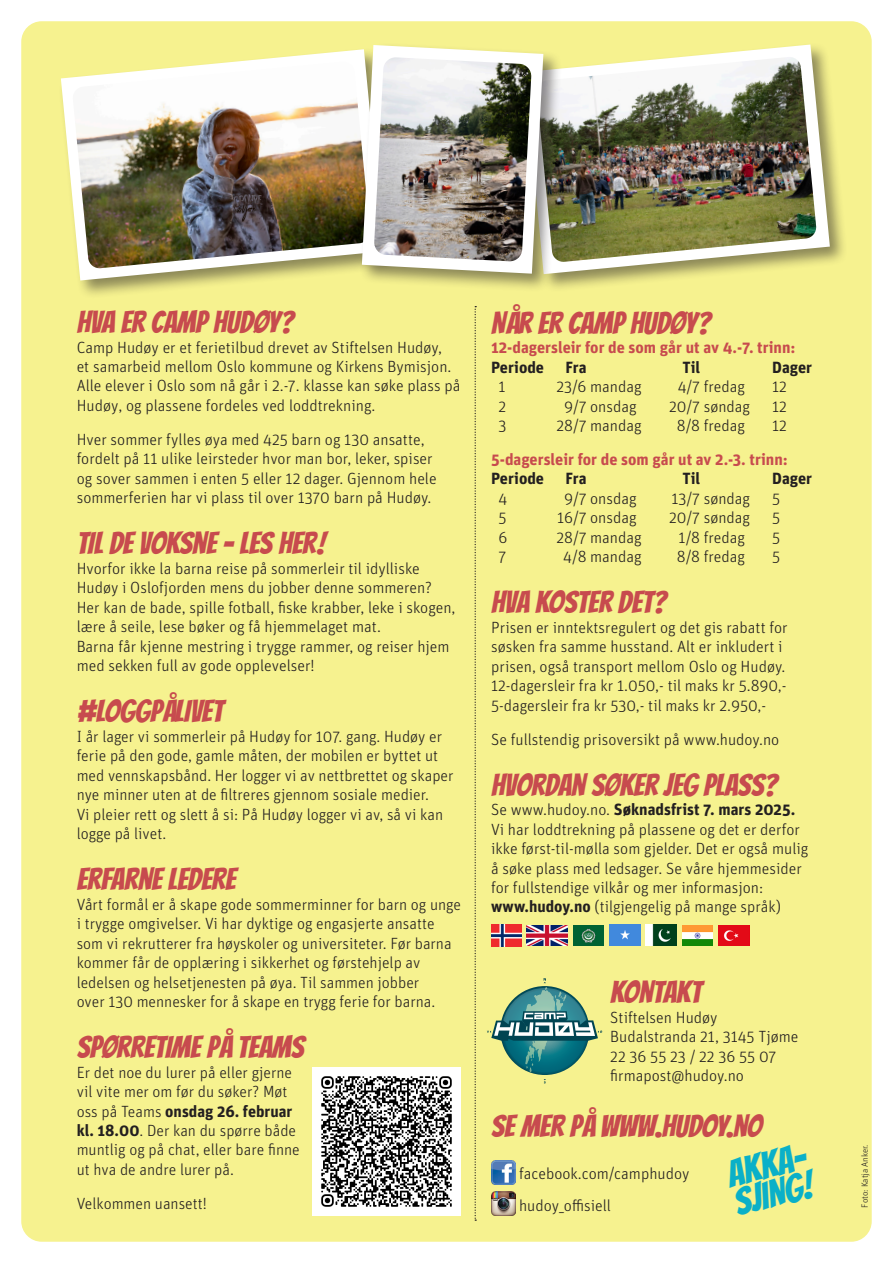
<style>
.page{position:relative;width:893px;height:1263px;background:#fff}
.page>*{position:absolute;margin:0;border:0;box-sizing:border-box;transform-origin:0 0}
.t1{font:37.5px "Bangers";color:#0ab0c8}
.t2{font:30.6px "Bangers";color:#c74b4e}
.t3{font:300 16.2px/19.5px "Unit OT";color:#231f20}
.t4{font:700 16.2px "Unit OT";color:#231f20}
.t5{font:700 16.2px "Unit OT";color:#c74b4e}
.t6{font:300 9px "Unit OT";color:#231f20}
.s1{font-weight:300}
.s2{font-weight:700}
</style>
<div class="page">
<div style="left:21px;top:21px;width:851px;height:1221px;background:#f6f28f;border-radius:20px"></div>
<img style="left:491px;top:1160px;width:24px;height:24px">
<img style="left:491px;top:1191px;width:24px;height:24px">
<svg style="left:475px;top:306px;width:1px;height:915px"></svg>
<div style="left:59px;top:47px;width:343px;height:252px;background:#231f20;opacity:.5"></div>
<svg style="left:61px;top:49px;width:298px;height:231px"></svg>
<img style="left:72px;top:62px;width:287px;height:207px">
<div style="left:522px;top:42px;width:327px;height:251px;background:#231f20;opacity:.5"></div>
<svg style="left:562px;top:45px;width:268px;height:229px"></svg>
<img style="left:562px;top:57px;width:255px;height:205px">
<div style="left:359px;top:42px;width:203px;height:251px;background:#231f20;opacity:.5"></div>
<svg style="left:362px;top:45px;width:181px;height:229px;background:#e2e1cc"></svg>
<img style="left:374px;top:57px;width:158px;height:205px">
<svg style="left:487px;top:978px;width:115px;height:94px"></svg>
<img style="left:492px;top:925px;width:29px;height:21px">
<img style="left:527px;top:925px;width:40px;height:20px">
<img style="left:646px;top:925px;width:31px;height:20px">
<img style="left:682px;top:925px;width:31px;height:20px">
<img style="left:719px;top:925px;width:30px;height:21px">
<img style="left:312px;top:1067px;width:148px;height:149px">
<img style="left:573px;top:925px;width:31px;height:20px">
<img style="left:610px;top:925px;width:30px;height:20px">
<p class="t2" style="left:77px;top:299px;width:218px">HVA ER CAMP HUDØY?</p>
<p class="t3" style="left:77px;top:337px;width:385px">Camp Hudøy er et ferietilbud drevet av Stiftelsen Hudøy,<br>et samarbeid mellom Oslo kommune og Kirkens Bymisjon.<br>Alle elever i Oslo som nå går i 2.-7. klasse kan søke plass på Hudøy, og plassene fordeles ved loddtrekning.</p>
<p class="t3" style="left:77px;top:430px;width:361px">Hver sommer fylles øya med 425 barn og 130 ansatte, fordelt på 11 ulike leirsteder hvor man bor, leker, spiser og sover sammen i enten 5 eller 12 dager. Gjennom hele sommerferien har vi plass til over 1370 barn på Hudøy.</p>
<p class="t2" style="left:77px;top:520px;width:250px">TIL DE VOKSNE - LES HER!</p>
<p class="t3" style="left:77px;top:559px;width:357px">Hvorfor ikke la barna reise på sommerleir til idylliske<br>Hudøy i Oslofjorden mens du jobber denne sommeren?</p>
<p class="t3" style="left:77px;top:598px;width:380px">Her kan de bade, spille fotball, fiske krabber, leke i skogen, lære å seile, lese bøker og få hjemmelaget mat.</p>
<p class="t3" style="left:77px;top:636px;width:374px">Barna får kjenne mestring i trygge rammer, og reiser hjem med sekken full av gode opplevelser!</p>
<p class="t2" style="left:77px;top:688px;width:148px">#LOGGPÅLIVET</p>
<p class="t3" style="left:77px;top:727px;width:378px">I år lager vi sommerleir på Hudøy for 107. gang. Hudøy er ferie på den gode, gamle måten, der mobilen er byttet ut med vennskapsbånd. Her logger vi av nettbrettet og skaper nye minner uten at de filtreres gjennom sosiale medier.<br>Vi pleier rett og slett å si: På Hudøy logger vi av, så vi kan logge på livet.</p>
<p class="t2" style="left:77px;top:856px;width:160px">ERFARNE LEDERE</p>
<p class="t3" style="left:77px;top:894px;width:386px">Vårt formål er å skape gode sommerminner for barn og unge i trygge omgivelser. Vi har dyktige og engasjerte ansatte som vi rekrutterer fra høyskoler og universiteter. Før barna kommer får de opplæring i sikkerhet og førstehjelp av</p>
<p class="t3" style="left:77px;top:972px;width:344px">ledelsen og helsetjenesten på øya. Til sammen jobber</p>
<p class="t3" style="left:77px;top:992px;width:360px">over 130 mennesker for å skape en trygg ferie for barna.</p>
<p class="t2" style="left:77px;top:1024px;width:229px">SPØRRETIME PÅ TEAMS</p>
<p class="t3" style="left:77px;top:1062px;width:217px">Er det noe du lurer på eller gjerne</p>
<p class="t3" style="left:77px;top:1082px;width:212px">vil vite mer om før du søker? Møt</p>
<p class="t4" style="left:77px;top:1101px;width:217px"><span class="s1">oss på Teams</span> onsdag 26. februar</p>
<p class="t3" style="left:77px;top:1121px;width:221px"><span class="s2">kl. 18.00</span>. Der kan du spørre både</p>
<p class="t3" style="left:77px;top:1140px;width:225px">muntlig og på chat, eller bare finne</p>
<p class="t3" style="left:77px;top:1160px;width:159px">ut hva de andre lurer på.</p>
<p class="t3" style="left:77px;top:1193px;width:132px">Velkommen uansett!</p>
<p class="t2" style="left:491px;top:300px;width:221px">NÅR ER CAMP HUDØY?</p>
<p class="t5" style="left:491px;top:338px;width:306px">12-dagersleir for de som går ut av 4.-7. trinn:</p>
<p class="t4" style="left:491px;top:357px;width:55px">Periode</p>
<p class="t4" style="left:565px;top:357px;width:23px">Fra</p>
<p class="t4" style="left:682px;top:357px;width:19px">Til</p>
<p class="t4" style="left:772px;top:357px;width:42px">Dager</p>
<p class="t3" style="left:499px;top:377px;width:9px">1</p>
<p class="t3" style="left:556px;top:377px;width:87px">23/6 mandag</p>
<p class="t3" style="left:678px;top:377px;width:69px">4/7 fredag</p>
<p class="t3" style="left:772px;top:377px;width:16px">12</p>
<p class="t3" style="left:499px;top:396px;width:9px">2</p>
<p class="t3" style="left:564px;top:396px;width:74px">9/7 onsdag</p>
<p class="t3" style="left:669px;top:396px;width:82px">20/7 søndag</p>
<p class="t3" style="left:772px;top:396px;width:16px">12</p>
<p class="t3" style="left:499px;top:416px;width:10px">3</p>
<p class="t3" style="left:557px;top:416px;width:87px">28/7 mandag</p>
<p class="t3" style="left:677px;top:416px;width:70px">8/8 fredag</p>
<p class="t3" style="left:772px;top:416px;width:16px">12</p>
<p class="t5" style="left:491px;top:449px;width:298px">5-dagersleir for de som går ut av 2.-3. trinn:</p>
<p class="t4" style="left:491px;top:469px;width:55px">Periode</p>
<p class="t4" style="left:565px;top:469px;width:23px">Fra</p>
<p class="t4" style="left:682px;top:469px;width:19px">Til</p>
<p class="t4" style="left:772px;top:469px;width:42px">Dager</p>
<p class="t3" style="left:499px;top:489px;width:10px">4</p>
<p class="t3" style="left:564px;top:489px;width:74px">9/7 onsdag</p>
<p class="t3" style="left:671px;top:489px;width:80px">13/7 søndag</p>
<p class="t3" style="left:772px;top:489px;width:10px">5</p>
<p class="t3" style="left:499px;top:508px;width:10px">5</p>
<p class="t3" style="left:557px;top:508px;width:81px">16/7 onsdag</p>
<p class="t3" style="left:669px;top:508px;width:82px">20/7 søndag</p>
<p class="t3" style="left:772px;top:508px;width:10px">5</p>
<p class="t3" style="left:499px;top:528px;width:11px">6</p>
<p class="t3" style="left:557px;top:528px;width:87px">28/7 mandag</p>
<p class="t3" style="left:679px;top:528px;width:68px">1/8 fredag</p>
<p class="t3" style="left:772px;top:528px;width:10px">5</p>
<p class="t3" style="left:499px;top:547px;width:9px">7</p>
<p class="t3" style="left:563px;top:547px;width:80px">4/8 mandag</p>
<p class="t3" style="left:677px;top:547px;width:70px">8/8 fredag</p>
<p class="t3" style="left:772px;top:547px;width:10px">5</p>
<p class="t2" style="left:491px;top:579px;width:177px">HVA KOSTER DET?</p>
<p class="t3" style="left:491px;top:618px;width:298px">Prisen er inntektsregulert og det gis rabatt for søsken fra samme husstand. Alt er inkludert i prisen, også transport mellom Oslo og Hudøy.</p>
<p class="t3" style="left:491px;top:676px;width:297px">12-dagersleir fra kr 1.050,- til maks kr 5.890,-</p>
<p class="t3" style="left:491px;top:695px;width:277px">5-dagersleir fra kr 530,- til maks kr 2.950,-</p>
<p class="t3" style="left:491px;top:729px;width:290px">Se fullstendig prisoversikt på www.hudoy.no</p>
<p class="t2" style="left:491px;top:762px;width:288px">HVORDAN SØKER JEG PLASS?</p>
<p class="t4" style="left:491px;top:800px;width:306px"><span class="s1">Se www.hudoy.no.</span> Søknadsfrist 7. mars 2025.</p>
<p class="t3" style="left:491px;top:819px;width:319px">Vi har loddtrekning på plassene og det er derfor ikke først-til-mølla som gjelder. Det er også mulig å søke plass med ledsager. Se våre hjemmesider for fullstendige vilkår og mer informasjon:</p>
<p class="t3" style="left:491px;top:897px;width:291px"><span class="s2">www.hudoy.no</span> (tilgjengelig på mange språk)</p>
<p class="t2" style="left:610px;top:969px;width:93px">KONTAKT</p>
<p class="t3" style="left:610px;top:1007px;width:109px">Stiftelsen Hudøy</p>
<p class="t3" style="left:610px;top:1027px;width:190px">Budalstranda 21, 3145 Tjøme</p>
<p class="t3" style="left:610px;top:1046px;width:168px">22 36 55 23 / 22 36 55 07</p>
<p class="t3" style="left:610px;top:1066px;width:135px">firmapost@hudoy.no</p>
<p class="t2" style="left:491px;top:1103px;width:272px">SE MER PÅ WWW.HUDOY.NO</p>
<p class="t3" style="left:519px;top:1164px;width:172px">facebook.com/camphudoy</p>
<p class="t3" style="left:519px;top:1195px;width:93px">hudoy_offisiell</p>
<p class="t1" style="left:720px;top:1148px;width:87px;rotate:-14deg">AKKA-</p>
<p class="t1" style="left:728px;top:1176px;width:81px;rotate:-14deg">SJING!</p>
<p class="t6" style="left:859px;top:1207px;width:65px;rotate:-90deg">Foto: Katja Anker.</p>
</div>
